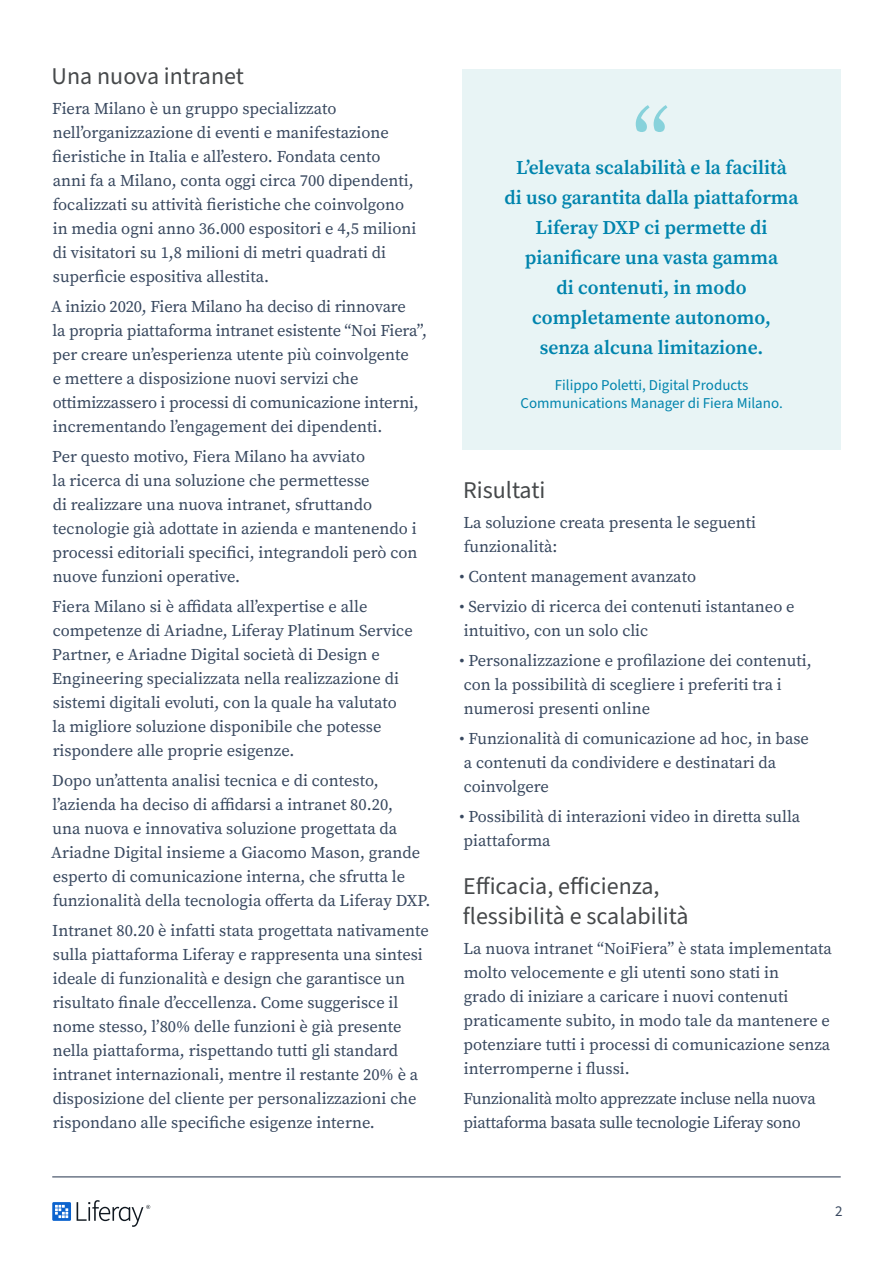
<style>
.page{position:relative;width:893px;height:1263px;background:#fff}
.page>*{position:absolute;margin:0;border:0;box-sizing:border-box;transform-origin:0 0}
.t1{font:24px/30px "Source Sans Pro";color:#46494b}
.Quote_Secondary{font:600 19.5px/30px "Source Serif Pro";color:#0084ad;text-align:center}
.t2{font:16.5px/24px "Source Serif Pro";color:#38485f}
.t3{font:16.5px/24px "Source Serif Pro";letter-spacing:-.02em;color:#38485f}
.Quote_-_Name{font:15px/18px "Source Sans Pro";color:#0084ad;text-align:center}
.t4{font:15px "Source Sans Pro";color:#38485f}
</style>
<div class="page">
<svg style="left:77px;top:1200px;width:73px;height:27px"></svg>
<svg style="left:52px;top:1202px;width:19px;height:19px"></svg>
<hr style="left:52px;top:1176px;width:789px;height:1px;background:#3b4960">
<div style="left:462px;top:70px;width:379px;height:380px;background:#e8f4f5"></div>
<svg style="left:636px;top:105px;width:31px;height:27px"></svg>
<h2 class="t1" style="left:52px;top:62px;width:194px">Una nuova intranet</h2>
<p class="t2" style="left:52px;top:96px;width:366px">Fiera Milano è un gruppo specializzato nell’organizzazione di eventi e manifestazione fieristiche in Italia e all’estero. Fondata cento anni fa a Milano, conta oggi circa 700 dipendenti, focalizzati su attività fieristiche che coinvolgono in media ogni anno 36.000 espositori e 4,5 milioni di visitatori su 1,8 milioni di metri quadrati di superficie espositiva allestita.</p>
<p class="t2" style="left:51px;top:294px;width:377px">A inizio 2020, Fiera Milano ha deciso di rinnovare<br>la propria piattaforma intranet esistente “Noi Fiera”, per creare un’esperienza utente più coinvolgente<br>e mettere a disposizione nuovi servizi che ottimizzassero i processi di comunicazione interni, incrementando l’engagement dei dipendenti.</p>
<p class="t2" style="left:52px;top:444px;width:367px">Per questo motivo, Fiera Milano ha avviato<br>la ricerca di una soluzione che permettesse<br>di realizzare una nuova intranet, sfruttando tecnologie già adottate in azienda e mantenendo i processi editoriali specifici, integrandoli però con nuove funzioni operative.</p>
<p class="t2" style="left:52px;top:594px;width:362px">Fiera Milano si è affidata all’expertise e alle competenze di Ariadne, Liferay Platinum Service Partner, e Ariadne Digital società di Design e Engineering specializzata nella realizzazione di sistemi digitali evoluti, con la quale ha valutato la migliore soluzione disponibile che potesse rispondere alle proprie esigenze.</p>
<p class="t2" style="left:51px;top:768px;width:381px">Dopo un’attenta analisi tecnica e di contesto, l’azienda ha deciso di affidarsi a intranet 80.20,<br>una nuova e innovativa soluzione progettata da Ariadne Digital insieme a Giacomo Mason, grande esperto di comunicazione interna, che sfrutta le funzionalità della tecnologia offerta da Liferay DXP.</p>
<p class="t2" style="left:52px;top:918px;width:378px">Intranet 80.20 è infatti stata progettata nativamente sulla piattaforma Liferay e rappresenta una sintesi ideale di funzionalità e design che garantisce un risultato finale d’eccellenza. Come suggerisce il nome stesso, l’80% delle funzioni è già presente nella piattaforma, rispettando tutti gli standard intranet internazionali, mentre il restante 20% è a disposizione del cliente per personalizzazioni che rispondano alle specifiche esigenze interne.</p>
<p class="Quote_Secondary" style="left:504px;top:152px;width:296px">L’elevata scalabilità e la facilità<br>di uso garantita dalla piattaforma<br>Liferay DXP ci permette di pianificare una vasta gamma<br>di contenuti, in modo completamente autonomo,<br>senza alcuna limitazione.</p>
<p class="Quote_-_Name" style="left:520px;top:377px;width:264px">Filippo Poletti, Digital Products<br>Communications Manager di Fiera Milano.</p>
<h2 class="t1" style="left:463px;top:476px;width:84px">Risultati</h2>
<p class="t2" style="left:463px;top:510px;width:294px">La soluzione creata presenta le seguenti funzionalità:</p>
<p class="t2" style="left:460px;top:564px;width:238px">• Content management avanzato</p>
<p class="t2" style="left:460px;top:594px;width:337px">• Servizio di ricerca dei contenuti istantaneo e intuitivo, con un solo clic</p>
<p class="t2" style="left:460px;top:648px;width:353px">• Personalizzazione e profilazione dei contenuti, con la possibilità di scegliere i preferiti tra i numerosi presenti online</p>
<p class="t2" style="left:460px;top:726px;width:351px">• Funzionalità di comunicazione ad hoc, in base a contenuti da condividere e destinatari da coinvolgere</p>
<p class="t2" style="left:460px;top:804px;width:342px">• Possibilità di interazioni video in diretta sulla piattaforma</p>
<h2 class="t1" style="left:463px;top:872px;width:227px">Efficacia, efficienza, flessibilità e scalabilità</h2>
<p class="t2" style="left:463px;top:936px;width:370px">La nuova intranet “NoiFiera” è stata implementata molto velocemente e gli utenti sono stati in<br>grado di iniziare a caricare i nuovi contenuti praticamente subito, in modo tale da mantenere e potenziare tutti i processi di comunicazione senza interromperne i flussi.</p>
<p class="t3" style="left:463px;top:1086px;width:354px">Funzionalità molto apprezzate incluse nella nuova piattaforma basata sulle tecnologie Liferay sono</p>
<p class="t4" style="left:835px;top:1201px;width:9px">2</p>
</div>
